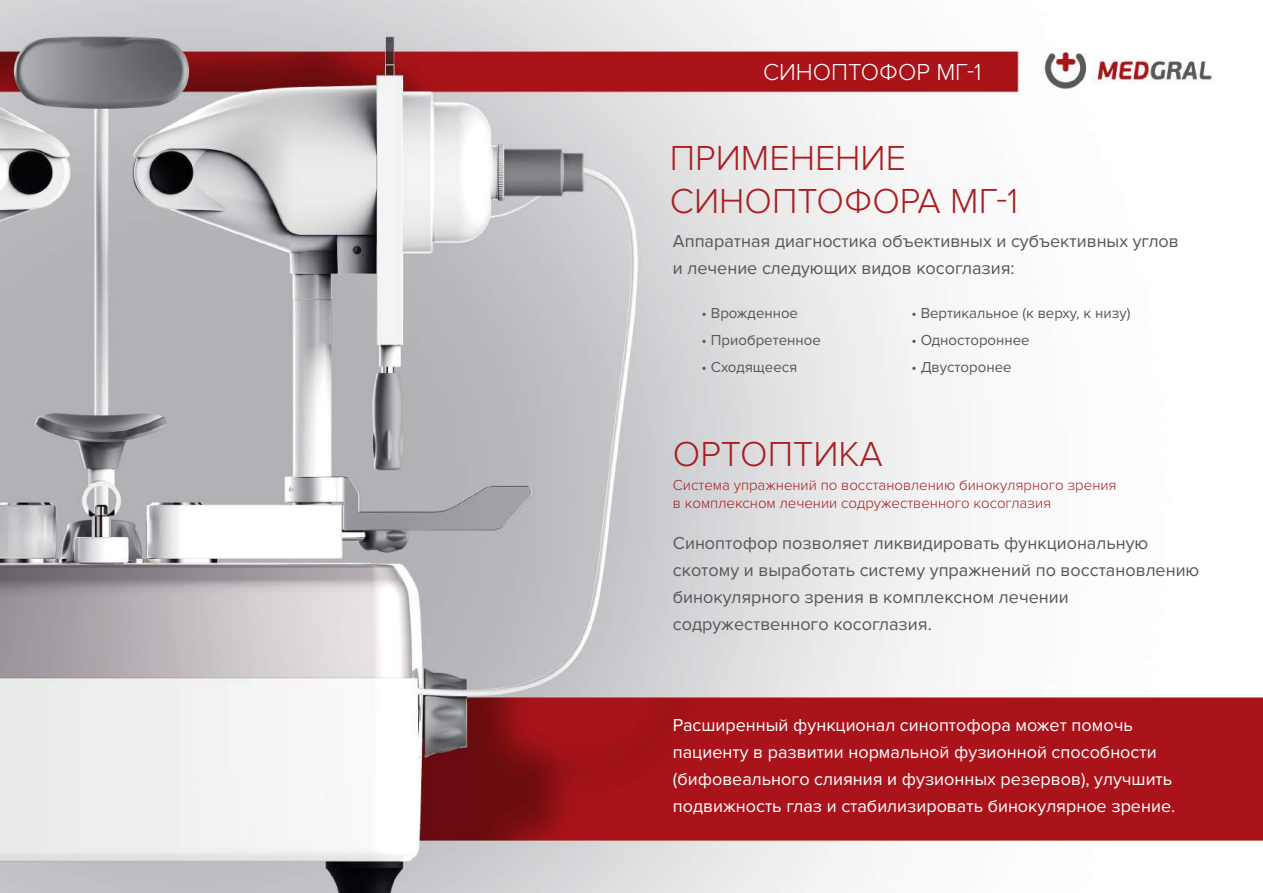
<style>
.page{position:relative;width:1263px;height:893px;background:#fff}
.page>*{position:absolute;margin:0;border:0;box-sizing:border-box;transform-origin:0 0}
.t1{font:300 36px "Proxima Nova";color:#aa1e21}
.t2{font:300 24px "Proxima Nova";color:#fff}
.t3{font:18px/27px "Proxima Nova";color:#57585a}
.t4{font:18px/27px "Proxima Nova";color:#fff}
.t5{font:300 15px/18px "Proxima Nova";color:#aa1e21}
.t6{font:15px "Proxima Nova";color:#57585a}
</style>
<div class="page">
<img style="left:0;top:0;width:1263px;height:893px">
<h2 class="t2" style="left:763px;top:58px;width:18px">синоптофор</h2>
<h2 class="t2" style="left:936px;top:58px;width:47px">мг-1</h2>
<h1 class="t1" style="left:670px;top:137px;width:50px">Прим</h1>
<h1 class="t1" style="left:769px;top:137px;width:138px">енение</h1>
<h1 class="t1" style="left:670px;top:180px;width:26px">синоптофор</h1>
<h1 class="t1" style="left:918px;top:180px;width:102px">а МГ-1</h1>
<p class="t3" style="left:673px;top:227px;width:507px">Аппаратная диагностика объективных и субъективных углов и лечение следующих видов косоглазия:</p>
<p class="t6" style="left:702px;top:304px;width:98px">• Врожденное</p>
<p class="t6" style="left:702px;top:331px;width:121px">• Приобретенное</p>
<p class="t6" style="left:702px;top:358px;width:97px">• Сходящееся</p>
<p class="t6" style="left:911px;top:304px;width:221px">• Вертикальное (к верху, к низу)</p>
<p class="t6" style="left:911px;top:331px;width:120px">• Одностороннее</p>
<p class="t6" style="left:911px;top:358px;width:102px">• Двусторонее</p>
<h1 class="t1" style="left:673px;top:433px;width:24px">ортопти</h1>
<h1 class="t1" style="left:838px;top:433px;width:46px">ка</h1>
<p class="t5" style="left:673px;top:477px;width:445px">Система упражнений по восстановлению бинокулярного зрения в комплексном лечении содружественного косоглазия</p>
<p class="t3" style="left:673px;top:530px;width:528px">Синоптофор позволяет ликвидировать функциональную скотому и выработать систему упражнений по восстановлению бинокулярного зрения в комплексном лечении содружественного косоглазия.</p>
<p class="t4" style="left:673px;top:711px;width:504px">Расширенный функционал синоптофора может помочь пациенту в развитии нормальной фузионной способности (бифовеального слияния и фузионных резервов), улучшить подвижность глаз и стабилизировать бинокулярное зрение.</p>
</div>
